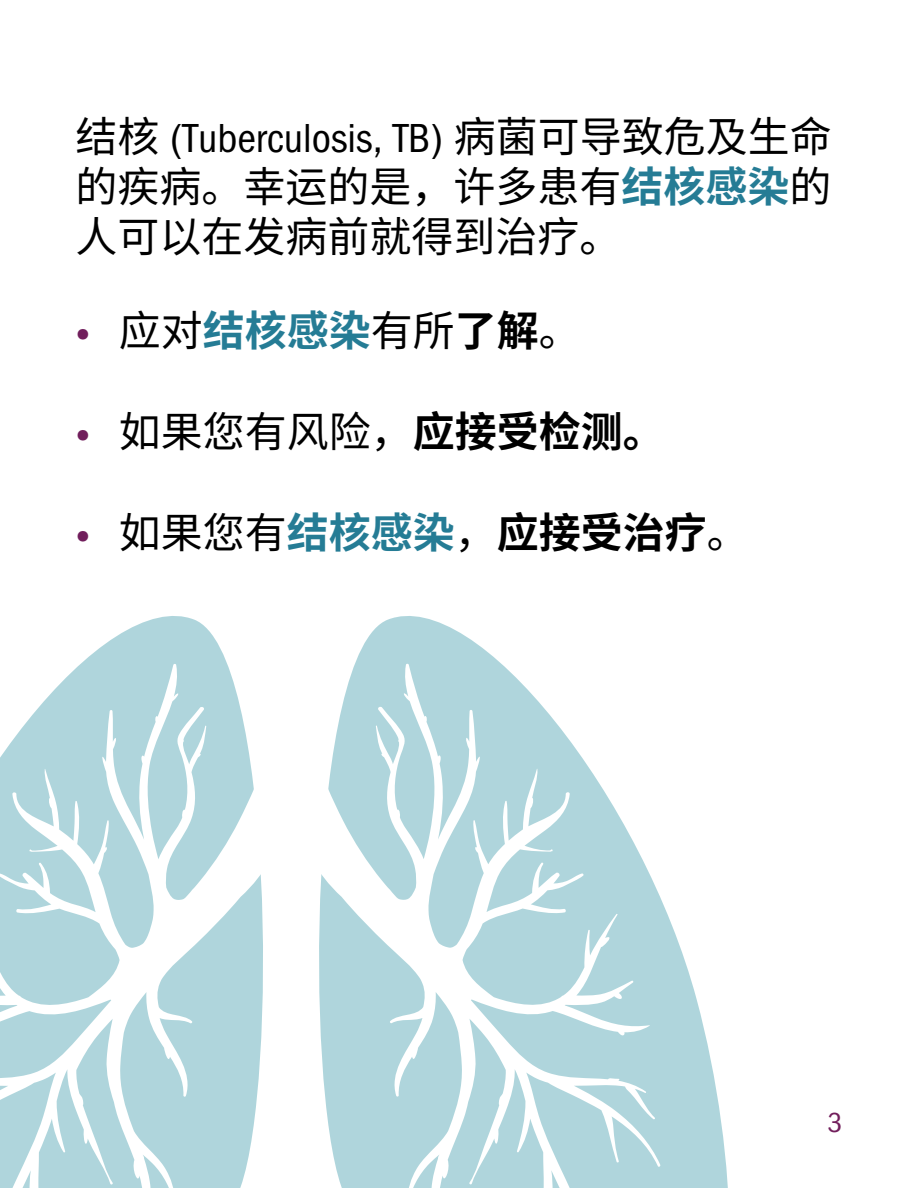
<style>
.page{position:relative;width:918px;height:1188px;background:#fff}
.page>*{position:absolute;margin:0;border:0;box-sizing:border-box;transform-origin:0 0}
.t1{font:42px/50.4px "Noto Sans SC";color:#000}
.t2{font:condensed 42px "Franklin Gothic LT Pro";color:#000}
.t3{font:condensed 28.5px "Franklin Gothic LT Pro";color:#721f5c}
.s1{font-family:"Noto Sans SC";font-stretch:normal}
.s2{font-weight:700;color:#257c95}
.s3{font-family:"Montserrat Alternates";font-weight:700;color:#711e5c}
.s4{font-weight:700}
</style>
<div class="page">
<svg style="left:661px;top:899px;width:67px;height:289px;fill:#afd5dc"></svg>
<svg style="left:0;top:616px;width:263px;height:572px;fill:#afd5dc"></svg>
<svg style="left:319px;top:616px;width:342px;height:572px;fill:#afd5dc"></svg>
<p class="t2" style="left:76px;top:114px;width:758px"><span class="s1">结核</span> (Tuberculosis, TB) <span class="s1">病菌可导致危及生命</span></p>
<p class="t1" style="left:76px;top:162px;width:758px">的疾病。幸运的是，许多患有<span class="s2">结核感染</span>的人可以在发病前就得到治疗。</p>
<p class="t1" style="left:76px;top:307px;width:507px"><span class="s3">•</span> 应对<span class="s2">结核感染</span>有所<span class="s4">了解</span>。</p>
<p class="t1" style="left:76px;top:407px;width:591px"><span class="s3">•</span> 如果您有风险，<span class="s4">应接受检测。</span></p>
<p class="t1" style="left:76px;top:508px;width:675px"><span class="s3">•</span> 如果您有<span class="s2">结核感染</span>，<span class="s4">应接受治疗</span>。</p>
<p class="t3" style="left:828px;top:1107px;width:16px">3</p>
</div>
